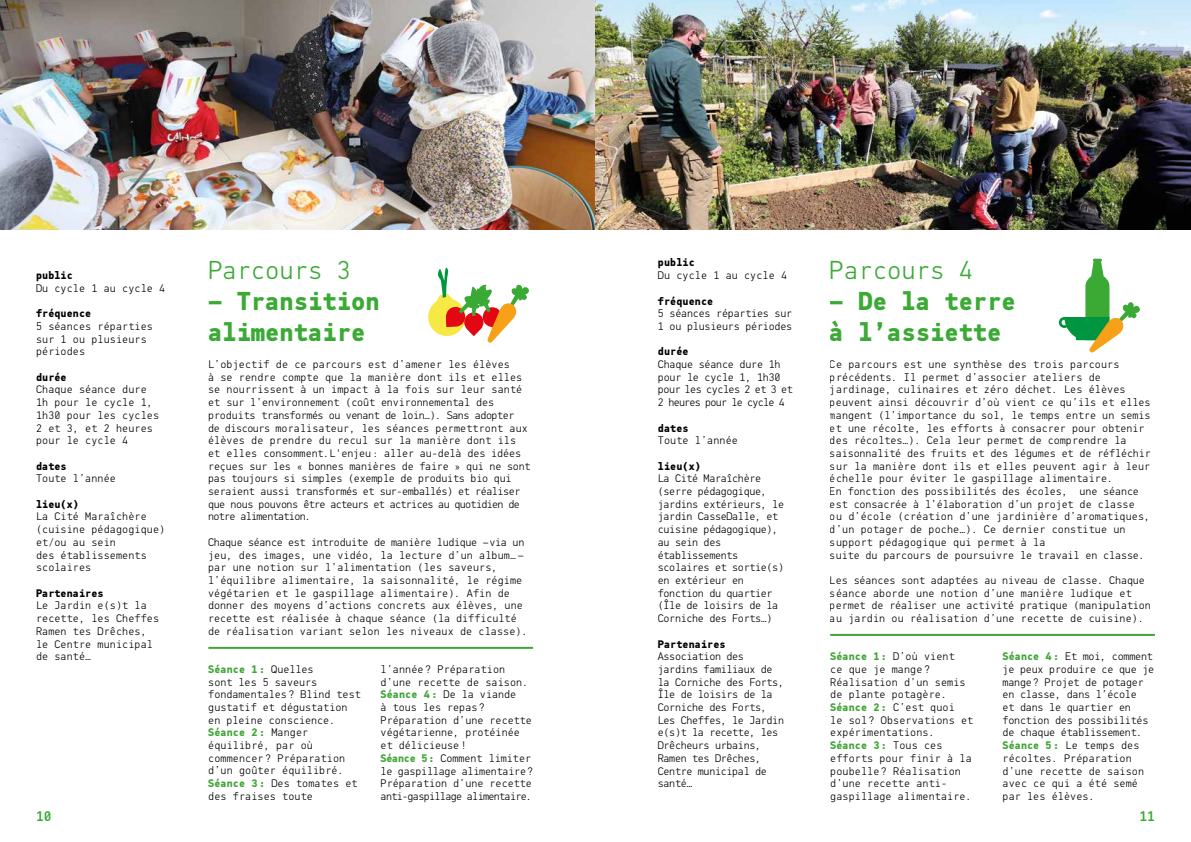
<style>
.page{position:relative;width:1191px;height:842px;background:#fff}
.page>*{position:absolute;margin:0;border:0;box-sizing:border-box;transform-origin:0 0}
.t1{font:700 26px/31px "PFDIN Mono";color:#3aaa35}
.t2{font:300 26px "PFDIN Mono";color:#3aaa35}
.t3{font:500 14px "PFDIN Mono";color:#3aaa35}
.t4{font:300 11px/12.7px "PFDIN Mono";color:#000}
.t5{font:300 11px/12.7px "PFDIN Mono";letter-spacing:-.03em;color:#000}
.t6{font:300 11px/12.7px "PFDIN Mono";letter-spacing:-.02em;color:#000}
.t7{font:700 11px "PFDIN Mono";letter-spacing:.01em;color:#000}
.s1{font-weight:700;color:#3fa535}
</style>
<div class="page">
<img style="left:0;top:0;width:595px;height:230px">
<hr style="left:208px;top:647px;width:325px;height:2px;background:#3fa535">
<img style="left:595px;top:0;width:596px;height:230px">
<hr style="left:830px;top:634px;width:325px;height:2px;background:#3fa535">
<svg style="left:428px;top:268px;width:101px;height:75px"></svg>
<svg style="left:1058px;top:259px;width:82px;height:94px"></svg>
<p class="t7" style="left:36px;top:268px;width:38px">public</p>
<p class="t4" style="left:36px;top:282px;width:131px">Du cycle 1 au cycle 4</p>
<p class="t7" style="left:36px;top:307px;width:57px">fréquence</p>
<p class="t4" style="left:36px;top:320px;width:118px">5 séances réparties sur 1 ou plusieurs périodes</p>
<p class="t7" style="left:36px;top:370px;width:32px">durée</p>
<p class="t4" style="left:36px;top:383px;width:125px">Chaque séance dure<br>1h pour le cycle 1,<br>1h30 pour les cycles<br>2 et 3, et 2 heures pour le cycle 4</p>
<p class="t7" style="left:36px;top:459px;width:32px">dates</p>
<p class="t4" style="left:36px;top:472px;width:81px">Toute l’année</p>
<p class="t7" style="left:36px;top:497px;width:45px">lieu(x)</p>
<p class="t4" style="left:36px;top:510px;width:131px">La Cité Maraîchère (cuisine pédagogique) et/ou au sein<br>des établissements scolaires</p>
<p class="t7" style="left:36px;top:586px;width:69px">Partenaires</p>
<p class="t4" style="left:36px;top:599px;width:125px">Le Jardin e(s)t la recette, les Cheffes<br>Ramen tes Drêches, le Centre municipal de santé…</p>
<h1 class="t2" style="left:208px;top:255px;width:145px">Parcours 3</h1>
<h1 class="t1" style="left:208px;top:286px;width:173px">– Transition alimentaire</h1>
<p class="t4" style="left:208px;top:358px;width:324px">L’objectif de ce parcours est d’amener les élèves<br>à se rendre compte que la manière dont ils et elles se nourrissent à un impact à la fois sur leur santé et sur l’environnement (coût environnemental des produits transformés ou venant de loin…). Sans adopter<br>de discours moralisateur, les séances permettront aux élèves de prendre du recul sur la manière dont ils et elles consomment.L'enjeu: aller au-delà des idées reçues sur les « bonnes manières de faire » qui ne sont pas toujours si simples (exemple de produits bio qui seraient aussi transformés et sur-emballés) et réaliser que nous pouvons être acteurs et actrices au quotidien de notre alimentation.</p>
<p class="t4" style="left:208px;top:536px;width:321px">Chaque séance est introduite de manière ludique –via un jeu, des images, une vidéo, la lecture d’un album… – par une notion sur l’alimentation (les saveurs, l’équilibre alimentaire, la saisonnalité, le régime végétarien et le gaspillage alimentaire). Afin de donner des moyens d’actions concrets aux élèves, une recette est réalisée à chaque séance (la difficulté de réalisation variant selon les niveaux de classe).</p>
<p class="t4" style="left:208px;top:663px;width:154px"><span class="s1">Séance 1:</span> Quelles<br>sont les 5 saveurs fondamentales? Blind test gustatif et dégustation en pleine conscience.<br><span class="s1">Séance 2:</span> Manger équilibré, par où commencer ? Préparation d’un goûter équilibré.<br><span class="s1">Séance 3:</span> Des tomates et des fraises toute</p>
<p class="t4" style="left:381px;top:663px;width:154px">l’année ? Préparation d’une recette de saison.<br><span class="s1">Séance 4:</span> De la viande<br>à tous les repas?<br>Préparation d’une recette végétarienne, protéinée et délicieuse!<br><span class="s1">Séance 5:</span> Comment limiter le gaspillage alimentaire?<br>Préparation d’une recette anti-gaspillage alimentaire.</p>
<p class="t7" style="left:658px;top:256px;width:38px">public</p>
<p class="t4" style="left:658px;top:269px;width:131px">Du cycle 1 au cycle 4</p>
<p class="t7" style="left:658px;top:294px;width:57px">fréquence</p>
<p class="t6" style="left:658px;top:307px;width:136px">5 séances réparties sur<br>1 ou plusieurs périodes</p>
<p class="t7" style="left:658px;top:345px;width:32px">durée</p>
<p class="t5" style="left:658px;top:358px;width:136px">Chaque séance dure 1h pour le cycle 1, 1h30 pour les cycles 2 et 3 et<br>2 heures pour le cycle 4</p>
<p class="t7" style="left:658px;top:421px;width:32px">dates</p>
<p class="t4" style="left:658px;top:434px;width:81px">Toute l’année</p>
<p class="t7" style="left:658px;top:459px;width:45px">lieu(x)</p>
<p class="t5" style="left:658px;top:472px;width:128px">La Cité Maraîchère (serre pédagogique, jardins extérieurs, le jardin CasseDalle, et cuisine pédagogique), au sein des établissements scolaires et sortie(s) en extérieur en fonction du quartier (Île de loisirs de la<br>Corniche des Forts…)</p>
<p class="t7" style="left:658px;top:637px;width:69px">Partenaires</p>
<p class="t5" style="left:658px;top:650px;width:128px">Association des jardins familiaux de la Corniche des Forts,<br>Île de loisirs de la<br>Corniche des Forts,<br>Les Cheffes, le Jardin e(s)t la recette, les<br>Drêcheurs urbains,<br>Ramen tes Drêches,<br>Centre municipal de santé…</p>
<p class="t4" style="left:830px;top:650px;width:145px"><span class="s1">Séance 1:</span> D’où vient<br>ce que je mange ?<br>Réalisation d’un semis de plante potagère.<br><span class="s1">Séance 2:</span> C’est quoi<br>le sol ? Observations et expérimentations.<br><span class="s1">Séance 3:</span> Tous ces efforts pour finir à la poubelle ? Réalisation d’une recette anti&shy;gaspillage alimentaire.</p>
<p class="t6" style="left:1002px;top:650px;width:153px"><span class="s1">Séance 4 :</span> Et moi, comment je peux produire ce que je mange? Projet de potager en classe, dans l’école<br>et dans le quartier en fonction des possibilités de chaque établissement.<br><span class="s1">Séance 5:</span> Le temps des récoltes. Préparation d’une recette de saison avec ce qui a été semé par les élèves.</p>
<h1 class="t2" style="left:830px;top:255px;width:144px">Parcours 4</h1>
<h1 class="t1" style="left:830px;top:286px;width:187px">– De la terre à l’assiette</h1>
<p class="t4" style="left:830px;top:358px;width:322px">Ce parcours est une synthèse des trois parcours précédents. Il permet d’associer ateliers de jardinage, culinaires et zéro déchet. Les élèves peuvent ainsi découvrir d’où vient ce qu’ils et elles mangent (l’importance du sol, le temps entre un semis et une récolte, les efforts à consacrer pour obtenir des récoltes…). Cela leur permet de comprendre la saisonnalité des fruits et des légumes et de réfléchir sur la manière dont ils et elles peuvent agir à leur échelle pour éviter le gaspillage alimentaire.<br>En fonction des possibilités des écoles, une séance est consacrée à l’élaboration d’un projet de classe<br>ou d’école (création d’une jardinière d’aromatiques, d’un potager de poche…). Ce dernier constitue un support pédagogique qui permet à la<br>suite du parcours de poursuivre le travail en classe.</p>
<p class="t4" style="left:830px;top:574px;width:322px">Les séances sont adaptées au niveau de classe. Chaque séance aborde une notion d’une manière ludique et permet de réaliser une activité pratique (manipulation au jardin ou réalisation d’une recette de cuisine).</p>
<p class="t3" style="left:36px;top:808px;width:17px">10</p>
<p class="t3" style="left:1139px;top:808px;width:17px">11</p>
</div>
